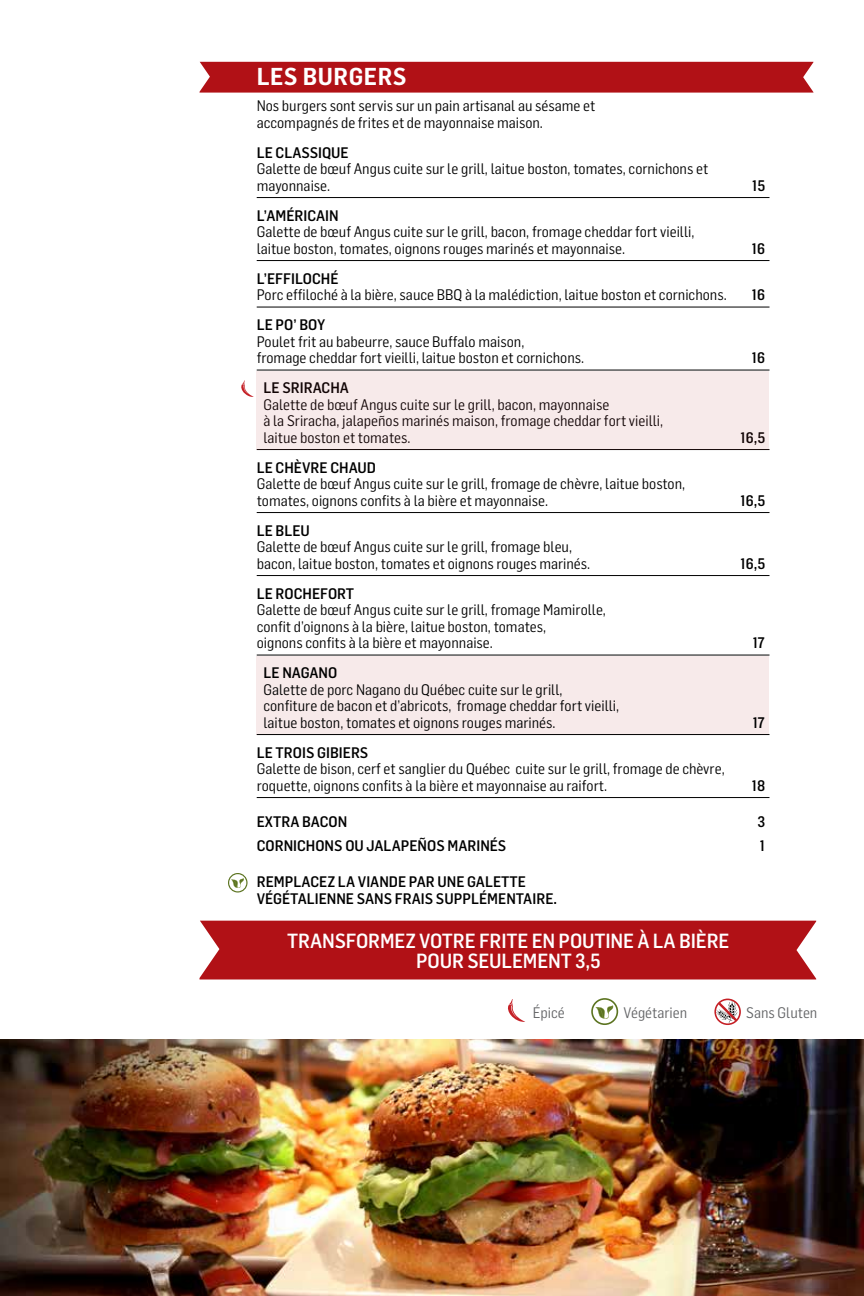
<style>
.page{position:relative;width:864px;height:1296px;background:#fff}
.page>*{position:absolute;margin:0;border:0;box-sizing:border-box;transform-origin:0 0}
.t1{font:600 24px "Flama Semicondensed";letter-spacing:.02em;color:#fff}
.t2{font:500 20.1px/20.1px "Flama Semicondensed";letter-spacing:-.01em;color:#fff;text-align:center}
.t3{font:15px/16.5px "Flama Semicondensed";color:#000}
.t4{font:500 15px/16.5px "Flama Semicondensed";color:#000}
.t5{font:15px "Flama Semicondensed";color:#636466}
</style>
<div class="page">
<div style="left:256px;top:656px;width:514px;height:78px;background:#f7eaea"></div>
<div style="left:199px;top:62px;width:614px;height:31px;background:#b11116"></div>
<svg style="left:228px;top:873px;width:20px;height:20px"></svg>
<svg style="left:241px;top:380px;width:13px;height:17px"></svg>
<hr style="left:257px;top:197px;width:513px;height:1px;background:#000">
<hr style="left:257px;top:260px;width:513px;height:1px;background:#000">
<hr style="left:257px;top:307px;width:513px;height:1px;background:#000">
<hr style="left:257px;top:370px;width:513px;height:1px;background:#000">
<hr style="left:257px;top:449px;width:513px;height:1px;background:#000">
<hr style="left:257px;top:512px;width:513px;height:1px;background:#000">
<hr style="left:257px;top:575px;width:513px;height:1px;background:#000">
<hr style="left:257px;top:655px;width:513px;height:1px;background:#000">
<hr style="left:257px;top:734px;width:513px;height:1px;background:#000">
<hr style="left:257px;top:797px;width:513px;height:1px;background:#000">
<div style="left:199px;top:921px;width:617px;height:59px;background:#b11116"></div>
<svg style="left:508px;top:999px;width:17px;height:23px"></svg>
<svg style="left:591px;top:998px;width:27px;height:27px"></svg>
<svg style="left:714px;top:999px;width:27px;height:26px"></svg>
<div style="left:256px;top:371px;width:514px;height:78px;background:#f7eaea"></div>
<img style="left:0;top:1040px;width:864px;height:256px">
<h1 class="t1" style="left:257px;top:61px;width:151px">LES BURGERS</h1>
<p class="t3" style="left:257px;top:97px;width:340px">Nos burgers sont servis sur un pain artisanal au sésame et accompagnés de frites et de mayonnaise maison.</p>
<p class="t4" style="left:257px;top:143px;width:94px">LE CLASSIQUE</p>
<p class="t3" style="left:257px;top:160px;width:453px">Galette de bœuf Angus cuite sur le grill, laitue boston, tomates, cornichons et mayonnaise.</p>
<p class="t4" style="left:257px;top:206px;width:83px">L’AMÉRICAIN</p>
<p class="t3" style="left:257px;top:223px;width:439px">Galette de bœuf Angus cuite sur le grill, bacon, fromage cheddar fort vieilli, laitue boston, tomates, oignons rouges marinés et mayonnaise.</p>
<p class="t4" style="left:752px;top:176px;width:15px">15</p>
<p class="t4" style="left:752px;top:239px;width:15px">16</p>
<p class="t4" style="left:257px;top:269px;width:83px">L’EFFILOCHÉ</p>
<p class="t3" style="left:257px;top:286px;width:472px">Porc effiloché à la bière, sauce BBQ à la malédiction, laitue boston et cornichons.</p>
<p class="t4" style="left:752px;top:286px;width:15px">16</p>
<p class="t4" style="left:257px;top:316px;width:70px">LE PO’ BOY</p>
<p class="t3" style="left:257px;top:332px;width:329px">Poulet frit au babeurre, sauce Buffalo maison,<br>fromage cheddar fort vieilli, laitue boston et cornichons.</p>
<p class="t4" style="left:752px;top:349px;width:15px">16</p>
<p class="t4" style="left:263px;top:379px;width:87px">LE SRIRACHA</p>
<p class="t3" style="left:263px;top:395px;width:401px">Galette de bœuf Angus cuite sur le grill, bacon, mayonnaise<br>à la Sriracha, jalapeños marinés maison, fromage cheddar fort vieilli, laitue boston et tomates.</p>
<p class="t4" style="left:257px;top:458px;width:121px">LE CHÈVRE CHAUD</p>
<p class="t3" style="left:257px;top:475px;width:430px">Galette de bœuf Angus cuite sur le grill, fromage de chèvre, laitue boston, tomates, oignons confits à la bière et mayonnaise.</p>
<p class="t4" style="left:257px;top:521px;width:55px">LE BLEU</p>
<p class="t3" style="left:257px;top:538px;width:335px">Galette de bœuf Angus cuite sur le grill, fromage bleu, bacon, laitue boston, tomates et oignons rouges marinés.</p>
<p class="t4" style="left:257px;top:584px;width:99px">LE ROCHEFORT</p>
<p class="t3" style="left:257px;top:601px;width:351px">Galette de bœuf Angus cuite sur le grill, fromage Mamirolle, confit d’oignons à la bière, laitue boston, tomates,<br>oignons confits à la bière et mayonnaise.</p>
<p class="t4" style="left:263px;top:664px;width:75px">LE NAGANO</p>
<p class="t3" style="left:263px;top:680px;width:357px">Galette de porc Nagano du Québec cuite sur le grill, confiture de bacon et d’abricots, fromage cheddar fort vieilli, laitue boston, tomates et oignons rouges marinés.</p>
<p class="t4" style="left:257px;top:743px;width:113px">LE TROIS GIBIERS</p>
<p class="t3" style="left:257px;top:760px;width:470px">Galette de bison, cerf et sanglier du Québec cuite sur le grill, fromage de chèvre, roquette, oignons confits à la bière et mayonnaise au raifort.</p>
<p class="t4" style="left:740px;top:428px;width:26px">16,5</p>
<p class="t4" style="left:740px;top:491px;width:26px">16,5</p>
<p class="t4" style="left:740px;top:554px;width:26px">16,5</p>
<p class="t4" style="left:753px;top:634px;width:14px">17</p>
<p class="t4" style="left:753px;top:713px;width:14px">17</p>
<p class="t4" style="left:752px;top:776px;width:15px">18</p>
<p class="t4" style="left:257px;top:813px;width:92px">EXTRA BACON</p>
<p class="t4" style="left:757px;top:813px;width:9px">3</p>
<p class="t4" style="left:257px;top:836px;width:251px">CORNICHONS OU JALAPEÑOS MARINÉS</p>
<p class="t4" style="left:760px;top:836px;width:7px">1</p>
<p class="t4" style="left:257px;top:873px;width:302px">REMPLACEZ LA VIANDE PAR UNE GALETTE<br>VÉGÉTALIENNE SANS FRAIS SUPPLÉMENTAIRE.</p>
<h2 class="t2" style="left:287px;top:930px;width:444px">TRANSFORMEZ VOTRE FRITE EN POUTINE À LA BIÈRE<br>POUR SEULEMENT 3,5</h2>
<p class="t5" style="left:533px;top:1003px;width:33px">Épicé</p>
<p class="t5" style="left:624px;top:1003px;width:65px">Végétarien</p>
<p class="t5" style="left:746px;top:1003px;width:73px">Sans Gluten</p>
</div>
